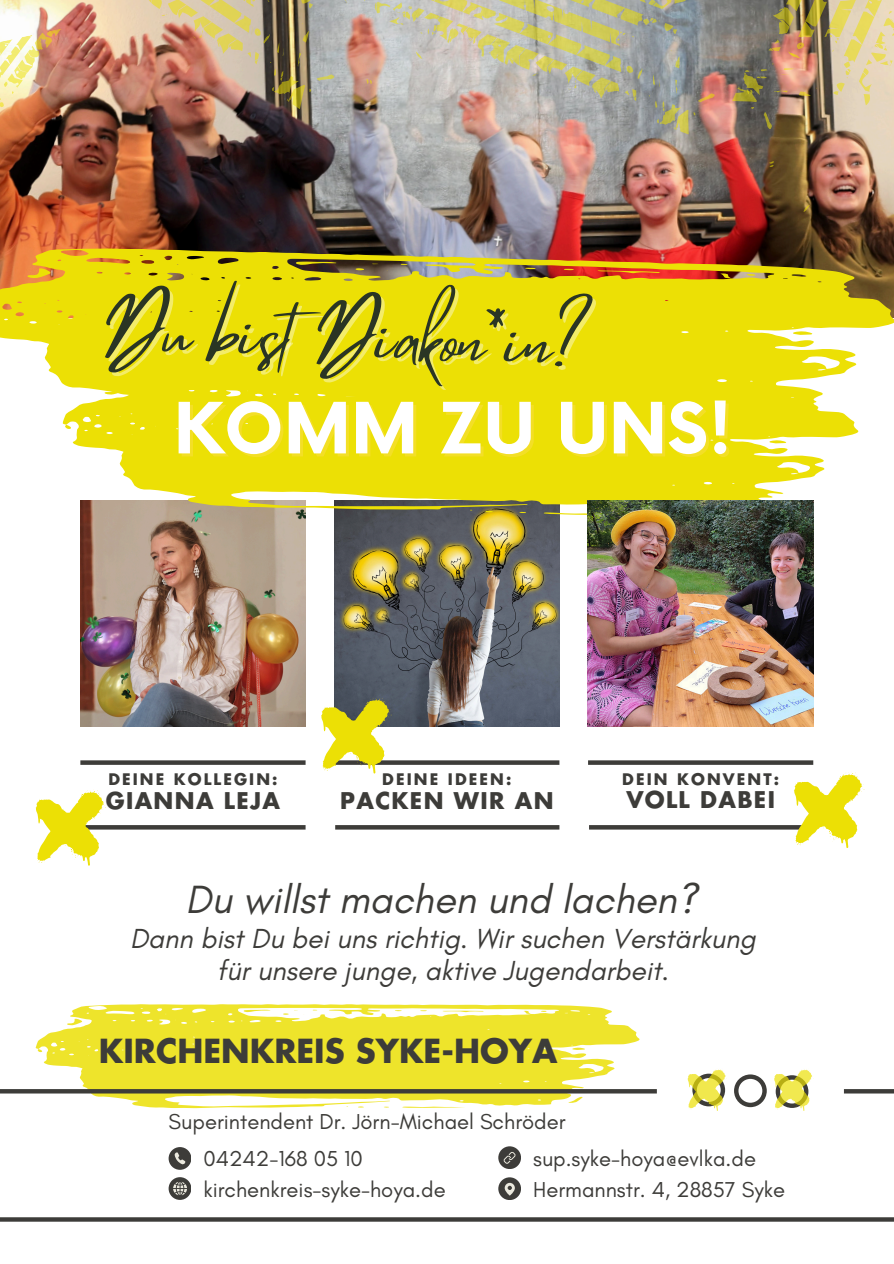
<style>
.page{position:relative;width:894px;height:1264px;background:#fff}
.page>*{position:absolute;margin:0;border:0;box-sizing:border-box;transform-origin:0 0}
.t1{font:700 68.7px "Now";color:#fff}
.t2{font:67.8px "Mistrully";color:#2a3524}
.t3{font:italic 40.05px "Glacial Indifference";color:#3d3c39}
.t4{font:700 32.4px "Futura LT Pro";color:#3d3c39}
.t5{font:italic 28.05px/32.7px "Glacial Indifference";color:#3d3c39;text-align:center}
.t6{font:700 22.5px "Futura LT Pro";letter-spacing:.06em;color:#3d3c39}
.t7{font:22.05px "Glacial Indifference";color:#3d3c39}
.t8{font:700 15.6px "Futura LT Pro";letter-spacing:.135em;color:#3d3c39}
</style>
<div class="page">
<img style="left:80px;top:522px;width:225px;height:204px">
<img style="left:334px;top:522px;width:225px;height:204px">
<img style="left:106px;top:170px;width:787px;height:74px">
<svg style="left:72px;top:425px;width:787px;height:97px;fill:#ece005"></svg>
<svg style="left:543px;top:512px;width:44px;height:4px"></svg>
<svg style="left:768px;top:439px;width:18px;height:4px"></svg>
<svg style="left:65px;top:425px;width:6px;height:4px"></svg>
<svg style="left:485px;top:510px;width:8px;height:2px"></svg>
<svg style="left:106px;top:825px;width:199px;height:4px"></svg>
<svg style="left:80px;top:760px;width:225px;height:4px"></svg>
<svg style="left:335px;top:825px;width:224px;height:4px"></svg>
<svg style="left:391px;top:760px;width:168px;height:4px"></svg>
<svg style="left:589px;top:825px;width:204px;height:4px"></svg>
<svg style="left:588px;top:760px;width:225px;height:4px"></svg>
<img style="left:587px;top:500px;width:225px;height:226px">
<svg style="left:36px;top:1004px;width:604px;height:85px;background:#f0e84e"></svg>
<svg style="left:66px;top:1018px;width:16px;height:7px"></svg>
<svg style="left:571px;top:1047px;width:14px;height:2px"></svg>
<svg style="left:37px;top:1048px;width:6px;height:4px"></svg>
<svg style="left:243px;top:1009px;width:27px;height:3px"></svg>
<svg style="left:442px;top:1010px;width:41px;height:2px"></svg>
<svg style="left:523px;top:1010px;width:8px;height:3px"></svg>
<svg style="left:283px;top:1010px;width:21px;height:5px"></svg>
<svg style="left:0;top:1089px;width:893px;height:132px"></svg>
<svg style="left:733px;top:1074px;width:33px;height:33px"></svg>
<div style="left:168px;top:1147px;width:23px;height:22px;background:#3d3c39;border-radius:50%"></div>
<svg style="left:174px;top:1152px;width:11px;height:12px"></svg>
<div style="left:168px;top:1177px;width:23px;height:22px;background:#3d3c39;border-radius:50%"></div>
<svg style="left:173px;top:1182px;width:13px;height:13px"></svg>
<div style="left:498px;top:1146px;width:23px;height:22px;background:#3d3c39;border-radius:50%"></div>
<svg style="left:503px;top:1152px;width:12px;height:11px"></svg>
<div style="left:498px;top:1177px;width:23px;height:22px;background:#3d3c39;border-radius:50%"></div>
<svg style="left:504px;top:1182px;width:10px;height:13px"></svg>
<svg style="left:0;top:244px;width:893px;height:181px;background:#e1d220"></svg>
<svg style="left:533px;top:414px;width:95px;height:4px"></svg>
<svg style="left:784px;top:405px;width:22px;height:10px"></svg>
<svg style="left:792px;top:330px;width:20px;height:5px"></svg>
<svg style="left:465px;top:412px;width:9px;height:2px"></svg>
<svg style="left:504px;top:413px;width:8px;height:2px"></svg>
<svg style="left:295px;top:261px;width:41px;height:5px"></svg>
<svg style="left:597px;top:270px;width:62px;height:4px"></svg>
<svg style="left:720px;top:273px;width:11px;height:5px"></svg>
<svg style="left:525px;top:267px;width:10px;height:2px"></svg>
<svg style="left:355px;top:268px;width:9px;height:2px"></svg>
<svg style="left:746px;top:274px;width:9px;height:2px"></svg>
<svg style="left:793px;top:772px;width:71px;height:76px"></svg>
<svg style="left:321px;top:697px;width:70px;height:76px"></svg>
<svg style="left:35px;top:790px;width:71px;height:75px"></svg>
<svg style="left:773px;top:1069px;width:40px;height:41px"></svg>
<svg style="left:687px;top:1069px;width:39px;height:41px"></svg>
<img style="left:254px;top:0;width:550px;height:248px">
<img style="left:0;top:0;width:426px;height:170px">
<img style="left:630px;top:0;width:263px;height:220px">
<img style="left:0;top:28px;width:106px;height:262px">
<h5 class="t2" style="left:107px;top:273px;width:491px;rotate:2deg">Du bist Diakon*in?</h5>
<p class="t1" style="left:173px;top:391px;width:560px">KOMM ZU UNS!</p>
<h2 class="t8" style="left:108px;top:772px;width:171px">DEINE KOLLEGIN:</h2>
<p class="t6" style="left:106px;top:790px;width:176px">GIANNA LEJA</p>
<h1 class="t8" style="left:382px;top:771px;width:131px">DEINE IDEEN:</h1>
<p class="t6" style="left:340px;top:790px;width:215px">PACKEN WIR AN</p>
<p class="t8" style="left:622px;top:771px;width:158px">DEIN KONVENT:</p>
<h5 class="t6" style="left:626px;top:789px;width:150px">VOLL DABEI</h5>
<p class="t3" style="left:185px;top:874px;width:513px">Du willst machen und lachen?</p>
<p class="t5" style="left:130px;top:921px;width:627px">Dann bist Du bei uns richtig. Wir suchen Verstärkung für unsere junge, aktive Jugendarbeit.</p>
<p class="t4" style="left:99px;top:1036px;width:460px">KIRCHENKREIS SYKE-HOYA</p>
<p class="t7" style="left:168px;top:1107px;width:398px">Superintendent Dr. Jörn-Michael Schröder</p>
<p class="t7" style="left:203px;top:1144px;width:161px">04242-168 05 10</p>
<p class="t7" style="left:203px;top:1176px;width:244px">kirchenkreis-syke-hoya.de</p>
<p class="t7" style="left:533px;top:1145px;width:224px">sup.syke-hoya@evlka.de</p>
<p class="t7" style="left:533px;top:1176px;width:253px">Hermannstr. 4, 28857 Syke</p>
</div>
